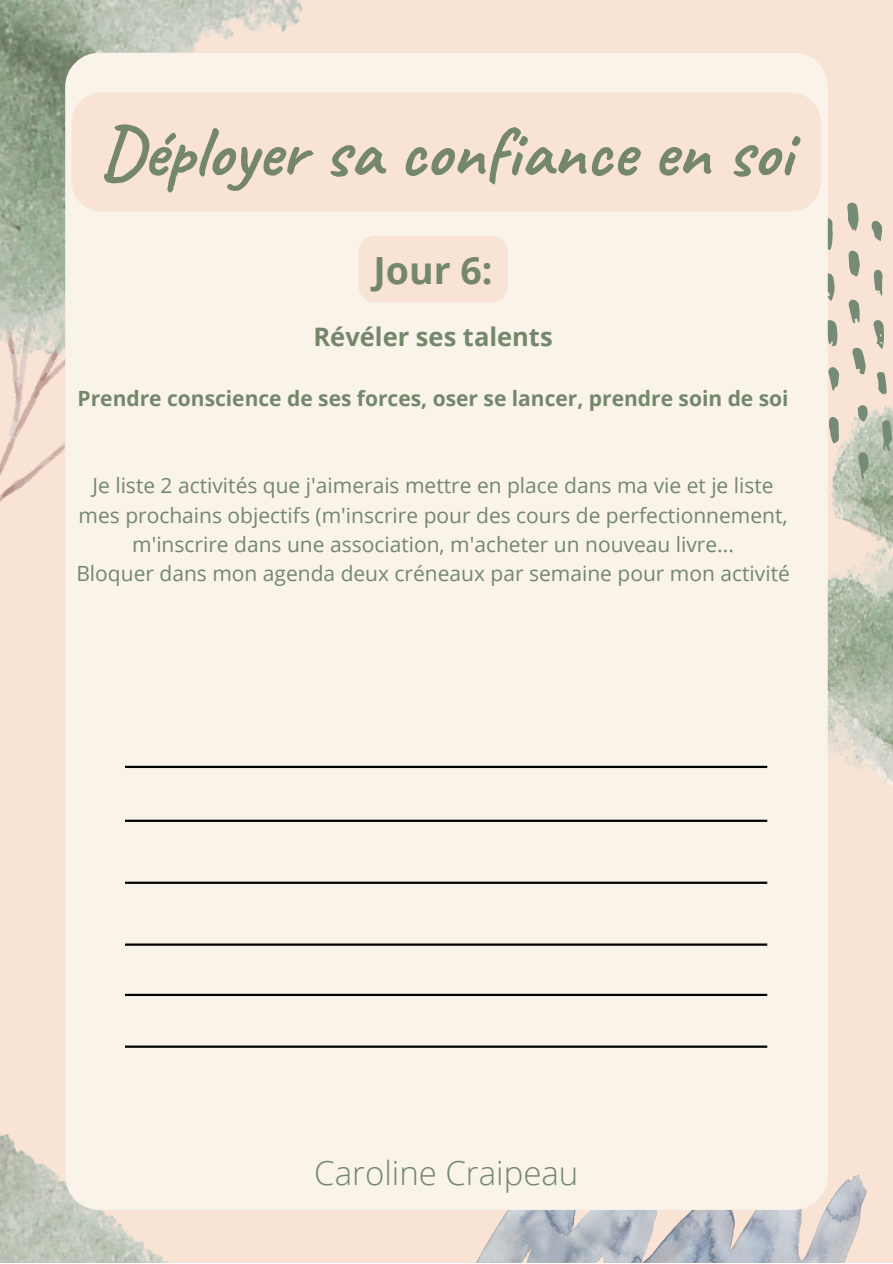
<style>
.page{position:relative;width:893px;height:1264px;background:#fff}
.page>*{position:absolute;margin:0;border:0;box-sizing:border-box;transform-origin:0 0}
.t1{font:700 72px "Caveat";color:#74876d}
.t2{font:700 37.5px "Open Sans";color:#74876d}
.t3{font:300 33px "Open Sans";color:#74876d}
.t4{font:700 25.5px "Open Sans";color:#74876d}
.t5{font:21px/29.2px "Open Sans";color:#74876d;text-align:center}
.t6{font:700 21px "Open Sans";color:#74876d}
</style>
<div class="page">
<div style="left:0;top:0;width:892px;height:1262px;background:#f8e3d4"></div>
<img style="left:827px;top:360px;width:65px;height:590px">
<svg style="left:827px;top:217px;width:5px;height:33px"></svg>
<svg style="left:847px;top:203px;width:12px;height:29px"></svg>
<svg style="left:827px;top:320px;width:11px;height:26px"></svg>
<svg style="left:827px;top:272px;width:8px;height:29px"></svg>
<svg style="left:851px;top:348px;width:14px;height:26px"></svg>
<svg style="left:848px;top:250px;width:11px;height:27px"></svg>
<svg style="left:882px;top:420px;width:10px;height:31px"></svg>
<svg style="left:828px;top:416px;width:10px;height:27px"></svg>
<svg style="left:873px;top:320px;width:11px;height:29px"></svg>
<svg style="left:848px;top:300px;width:11px;height:23px"></svg>
<svg style="left:858px;top:452px;width:10px;height:27px"></svg>
<svg style="left:828px;top:367px;width:11px;height:23px"></svg>
<svg style="left:876px;top:372px;width:10px;height:22px"></svg>
<svg style="left:871px;top:220px;width:11px;height:21px"></svg>
<svg style="left:857px;top:405px;width:10px;height:17px"></svg>
<svg style="left:873px;top:269px;width:9px;height:27px"></svg>
<img style="left:0;top:427px;width:65px;height:75px">
<img style="left:0;top:0;width:303px;height:427px">
<img style="left:0;top:1134px;width:246px;height:128px">
<img style="left:469px;top:1173px;width:397px;height:89px">
<div style="left:65px;top:53px;width:762px;height:1156px;background:#f9f3e9;border-radius:34px"></div>
<hr style="left:125px;top:819px;width:642px;height:3px;background:#000">
<div style="left:72px;top:93px;width:748px;height:118px;background:#f8e3d4"></div>
<hr style="left:125px;top:765px;width:642px;height:3px;background:#000">
<hr style="left:125px;top:881px;width:642px;height:2px;background:#000">
<hr style="left:125px;top:943px;width:642px;height:2px;background:#000">
<hr style="left:125px;top:993px;width:642px;height:3px;background:#000">
<hr style="left:125px;top:1045px;width:642px;height:2px;background:#000">
<div style="left:358px;top:236px;width:150px;height:66px;background:#f8e3d4;border-radius:17px"></div>
<h1 class="t1" style="left:100px;top:106px;width:693px">Déployer sa confiance en soi</h1>
<h2 class="t2" style="left:373px;top:244px;width:121px">Jour 6:</h2>
<p class="t4" style="left:313px;top:319px;width:241px">Révéler ses talents</p>
<p class="t6" style="left:78px;top:383px;width:712px">Prendre conscience de ses forces, oser se lancer, prendre soin de soi</p>
<p class="t5" style="left:76px;top:470px;width:715px">Je liste 2 activités que j'aimerais mettre en place dans ma vie et je liste mes prochains objectifs (m'inscrire pour des cours de perfectionnement, m'inscrire dans une association, m'acheter un nouveau livre...<br>Bloquer dans mon agenda deux créneaux par semaine pour mon activité</p>
<h3 class="t3" style="left:314px;top:1149px;width:265px">Caroline Craipeau</h3>
</div>
